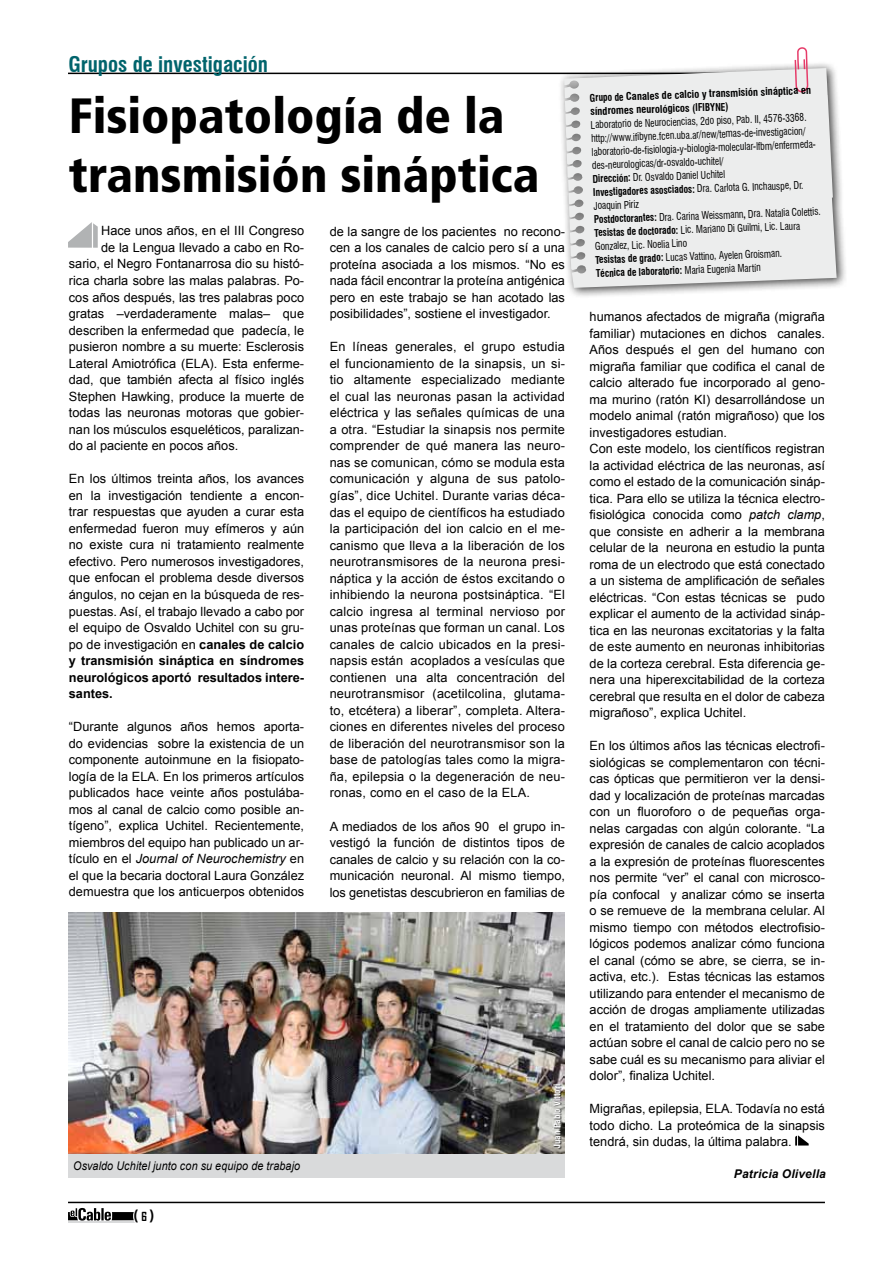
<style>
.page{position:relative;width:893px;height:1263px;background:#fff}
.page>*{position:absolute;margin:0;border:0;box-sizing:border-box;transform-origin:0 0}
.t1{font:900 condensed 49.5px/59.4px "Frutiger";color:#000}
.t2{font:700 condensed 21px "Swiss 721 BT";color:#00646c}
.t3{font:700 15px "Agency FB";color:#000}
.t4{font:12.75px/16.5px "Arial";color:#000;text-align:justify}
.t5{font:italic 12px "Arial";letter-spacing:.01em;color:#000;scale:.9 1}
.t6{font:italic 700 12px "Arial";letter-spacing:.015em;color:#000}
.t7{font:condensed 10.5px/13.5px "Swiss 721 BT";color:#000;scale:.9 1}
.t8{font:700 condensed 10.5px/13.5px "Swiss 721 BT";color:#000;scale:.9 1}
.t9{font:700 condensed 9px "Swiss 721 BT";color:#fff}
.s1{font-weight:700}
.s2{font-style:italic}
.s3{font-size:12px}
</style>
<div class="page">
<hr style="left:68px;top:73px;width:757px;height:1px;background:#000">
<svg style="left:68px;top:1201px;width:89px;height:22px"></svg>
<hr style="left:68px;top:1202px;width:757px;height:1px;background:#000">
<img style="left:68px;top:912px;width:496px;height:254px">
<div style="left:557px;top:61px;width:291px;height:238px;background:#000;opacity:.75"></div>
<svg style="left:564px;top:68px;width:273px;height:220px;fill:#eceded"></svg>
<svg style="left:68px;top:222px;width:30px;height:26px"></svg>
<svg style="left:795px;top:1135px;width:14px;height:11px"></svg>
<svg style="left:794px;top:47px;width:15px;height:48px"></svg>
<div style="left:69px;top:1154px;width:496px;height:24px;background:#d9dadb"></div>
<div style="left:554px;top:1084px;width:8px;height:65px;background:#000;opacity:.75"></div>
<h2 class="t2" style="left:68px;top:52px;width:201px">Grupos de investigación</h2>
<h1 class="t1" style="left:69px;top:86px;width:472px">Fisiopatología de la transmisión sináptica</h1>
<p class="t4" style="left:101px;top:223px;width:204px">Hace unos años, en el III Congreso</p>
<p class="t4" style="left:101px;top:239px;width:204px">de la Lengua llevado a cabo en Ro-</p>
<p class="t4" style="left:69px;top:256px;width:237px">sario, el Negro Fontanarrosa dio su histó-</p>
<p class="t4" style="left:69px;top:272px;width:237px">rica charla sobre las malas palabras. Po-</p>
<p class="t4" style="left:69px;top:289px;width:237px">cos años después, las tres palabras poco</p>
<p class="t4" style="left:69px;top:305px;width:237px">gratas –verdaderamente malas– que</p>
<p class="t4" style="left:69px;top:322px;width:237px">describen la enfermedad que padecía, le</p>
<p class="t4" style="left:69px;top:338px;width:237px">pusieron nombre a su muerte: Esclerosis</p>
<p class="t4" style="left:69px;top:355px;width:237px">Lateral Amiotrófica (ELA). Esta enferme-</p>
<p class="t4" style="left:69px;top:372px;width:237px">dad, que también afecta al físico inglés</p>
<p class="t4" style="left:69px;top:388px;width:237px">Stephen Hawking, produce la muerte de</p>
<p class="t4" style="left:69px;top:405px;width:237px">todas las neuronas motoras que gobier-</p>
<p class="t4" style="left:69px;top:421px;width:237px">nan los músculos esqueléticos, paralizan-</p>
<p class="t4" style="left:69px;top:438px;width:171px">do al paciente en pocos años.</p>
<p class="t4" style="left:69px;top:471px;width:237px">En los últimos treinta años, los avances en la investigación tendiente a encon&shy;trar respuestas que ayuden a curar esta enfermedad fueron muy efímeros y aún no existe cura ni tratamiento realmente efectivo. Pero numerosos investigadores, que enfocan el problema desde diversos ángulos, no cejan en la búsqueda de res&shy;puestas. Así, el trabajo llevado a cabo por el equipo de Osvaldo Uchitel con su gru&shy;po de investigación en <span class="s1">canales de calcio y transmisión sináptica en síndromes neurológicos aportó resultados intere&shy;santes.</span></p>
<p class="t4" style="left:69px;top:719px;width:237px">“Durante algunos años hemos aporta&shy;do evidencias sobre la existencia de un componente autoinmune en la fisiopato&shy;logía de la ELA. En los primeros artículos publicados hace veinte años postulába&shy;mos al canal de calcio como posible an&shy;tígeno”, explica Uchitel. Recientemente, miembros del equipo han publicado un ar&shy;tículo en el <span class="s2">Journal of Neurochemistry</span> en el que la becaria doctoral Laura González demuestra que los anticuerpos obtenidos</p>
<p class="t4" style="left:330px;top:223px;width:237px">de la sangre de los pacientes no recono&shy;cen a los canales de calcio pero sí a una proteína asociada a los mismos. “No es nada fácil encontrar la proteína antigénica pero en este trabajo se han acotado las posibilidades”, sostiene el investigador.</p>
<p class="t4" style="left:330px;top:339px;width:237px">En líneas generales, el grupo estudia el funcionamiento de la sinapsis, un si&shy;tio altamente especializado mediante el cual las neuronas pasan la actividad eléctrica y las señales químicas de una a otra. “Estudiar la sinapsis nos permite comprender de qué manera las neuro&shy;nas se comunican, cómo se modula esta comunicación y alguna de sus patolo&shy;gías”, dice Uchitel. Durante varias déca&shy;das el equipo de científicos ha estudiado la participación del ion calcio en el me&shy;canismo que lleva a la liberación de los neurotransmisores de la neurona presi&shy;náptica y la acción de éstos excitando o inhibiendo la neurona postsináptica. “El calcio ingresa al terminal nervioso por unas proteínas que forman un canal. Los canales de calcio ubicados en la presi&shy;napsis están acoplados a vesículas que contienen una alta concentración del neurotransmisor (acetilcolina, glutama&shy;to, etcétera) a liberar”, completa. Altera&shy;ciones en diferentes niveles del proceso de liberación del neurotransmisor son la base de patologías tales como la migra&shy;ña, epilepsia o la degeneración de neu&shy;ronas, como en el caso de la ELA.</p>
<p class="t4" style="left:330px;top:818px;width:237px">A mediados de los años 90 el grupo in&shy;vestigó la función de distintos tipos de canales de calcio y su relación con la co&shy;municación neuronal. Al mismo tiempo, los genetistas descubrieron en familias de</p>
<p class="t5" style="left:73px;top:1158px;width:254px">Osvaldo Uchitel junto con su equipo de trabajo</p>
<p class="t3" style="left:134px;top:1206px;width:22px">( <span class="s3">6</span> )</p>
<p class="t9" style="left:552px;top:1148px;width:65px;rotate:-90deg">Juan Pablo Vittori</p>
<p class="t8" style="left:590px;top:91px;width:247px;rotate:-2deg">Grupo de Canales de calcio y transmisión sináptica en síndromes neurológicos (IFIBYNE)</p>
<p class="t7" style="left:590px;top:118px;width:254px;rotate:-2deg">Laboratorio de Neurociencias, 2do piso, Pab. II, 4576-3368. http://www.ifibyne.fcen.uba.ar/new/temas-de-investigacion/ laboratorio-de-fisiologia-y-biologia-molecular-lfbm/enfermeda&shy;des-neurologicas/dr-osvaldo-uchitel/<br><span class="s1">Dirección:</span> Dr. Osvaldo Daniel Uchitel<br><span class="s1">Investigadores asosciados:</span> Dra. Carlota G. Inchauspe, Dr.<br>Joaquin Piriz<br><span class="s1">Postdoctorantes:</span> Dra. Carina Weissmann<span class="s1">,</span> Dra. Natalia Colettis.<br><span class="s1">Tesistas de doctorado:</span> Lic. Mariano Di Guilmi, Lic. Laura Gonzalez, Lic. Noelia Lino<br><span class="s1">Tesistas de grado:</span> Lucas Vattino, Ayelen Groisman.<br><span class="s1">Técnica de laboratorio:</span> Maria Eugenia Martín</p>
<p class="t4" style="left:590px;top:309px;width:237px;text-align:left">humanos afectados de migraña (migraña familiar) mutaciones en dichos canales.<br>Años después el gen del humano con migraña familiar que codifica el canal de calcio alterado fue incorporado al geno&shy;ma murino (ratón KI) desarrollándose un modelo animal (ratón migrañoso) que los investigadores estudian.<br>Con este modelo, los científicos registran la actividad eléctrica de las neuronas, así como el estado de la comunicación sináp&shy;tica. Para ello se utiliza la técnica electro&shy;fisiológica conocida como <span class="s2">patch clamp</span>, que consiste en adherir a la membrana celular de la neurona en estudio la punta roma de un electrodo que está conectado a un sistema de amplificación de señales eléctricas. “Con estas técnicas se pudo explicar el aumento de la actividad sináp&shy;tica en las neuronas excitatorias y la falta de este aumento en neuronas inhibitorias de la corteza cerebral. Esta diferencia ge&shy;nera una hiperexcitabilidad de la corteza cerebral que resulta en el dolor de cabeza migrañoso”, explica Uchitel.</p>
<p class="t4" style="left:590px;top:738px;width:237px">En los últimos años las técnicas electrofi&shy;siológicas se complementaron con técni&shy;cas ópticas que permitieron ver la densi&shy;dad y localización de proteínas marcadas con un fluoroforo o de pequeñas orga&shy;nelas cargadas con algún colorante. “La expresión de canales de calcio acoplados a la expresión de proteínas fluorescentes nos permite “ver” el canal con microsco&shy;pía confocal y analizar cómo se inserta o se remueve de la membrana celular. Al mismo tiempo con métodos electrofisio&shy;lógicos podemos analizar cómo funciona el canal (cómo se abre, se cierra, se in&shy;activa, etc.). Estas técnicas las estamos utilizando para entender el mecanismo de acción de drogas ampliamente utilizadas en el tratamiento del dolor que se sabe actúan sobre el canal de calcio pero no se sabe cuál es su mecanismo para aliviar el dolor”, finaliza Uchitel.</p>
<p class="t4" style="left:590px;top:1101px;width:237px">Migrañas, epilepsia, ELA. Todavía no está todo dicho. La proteómica de la sinapsis tendrá, sin dudas, la última palabra.</p>
<p class="t6" style="left:734px;top:1166px;width:93px">Patricia Olivella</p>
</div>
